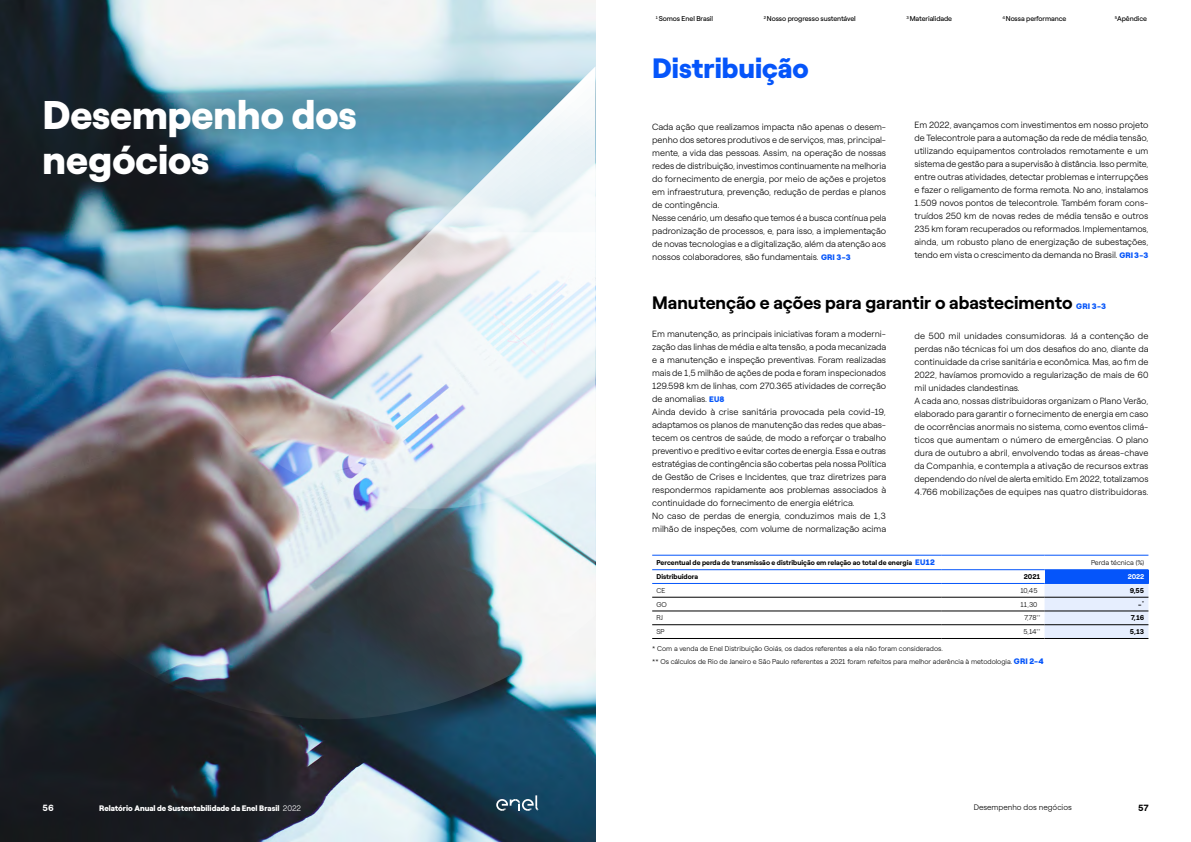
<style>
.page{position:relative;width:1191px;height:842px;background:#fff}
.page>*{position:absolute;margin:0;border:0;box-sizing:border-box;transform-origin:0 0}
.t1{font:900 40px/45px "Roobert ENEL";color:#fff}
.t2{font:900 28px "Roobert ENEL";color:#0555fa}
.t3{font:700 18px "Roobert ENEL";color:#000}
.t4{font:300 9px/13px "Roobert ENEL";color:#000}
.t5{font:700 9px "Roobert ENEL";color:#fff}
.t6{font:700 9px "Roobert ENEL";color:#000}
.t7{font:900 8px "Roobert ENEL";color:#fff}
.t8{font:300 8px "Roobert ENEL";color:#000}
.t9{font:900 8px "Roobert ENEL";color:#0555fa}
.t10{font:300 7px/13px "Roobert ENEL";color:#000}
.t11{font:700 7px "Roobert ENEL";color:#000}
.t12{font:7px "Roobert ENEL";letter-spacing:-.01em;color:#000}
.t13{font:700 7px "Roobert ENEL";color:#fff}
.s1{font-weight:900;font-size:8px;color:#0555fa}
.s2{font-weight:300}
</style>
<div class="page">
<img style="left:0;top:0;width:595px;height:842px">
<img style="left:56px;top:66px;width:539px;height:653px">
<img style="left:152px;top:232px;width:443px;height:277px">
<div style="left:1044px;top:570px;width:104px;height:13px;background:#0555fa"></div>
<div style="left:1044px;top:584px;width:104px;height:54px;background:#e6eefe"></div>
<hr style="left:652px;top:597px;width:289px;height:1px;background:#000">
<hr style="left:941px;top:597px;width:103px;height:1px;background:#000">
<hr style="left:1044px;top:597px;width:104px;height:1px;background:#000">
<hr style="left:652px;top:611px;width:289px;height:1px;background:#000">
<hr style="left:941px;top:611px;width:103px;height:1px;background:#000">
<hr style="left:1044px;top:611px;width:104px;height:1px;background:#000">
<hr style="left:652px;top:624px;width:289px;height:1px;background:#000">
<hr style="left:941px;top:624px;width:103px;height:1px;background:#000">
<hr style="left:1044px;top:624px;width:104px;height:1px;background:#000">
<hr style="left:652px;top:638px;width:289px;height:1px;background:#000">
<hr style="left:941px;top:638px;width:103px;height:1px;background:#000">
<hr style="left:1044px;top:638px;width:104px;height:1px;background:#000">
<hr style="left:652px;top:555px;width:289px;height:1px;background:#0555fa">
<hr style="left:941px;top:555px;width:103px;height:1px;background:#0555fa">
<hr style="left:1044px;top:555px;width:104px;height:1px;background:#0555fa">
<hr style="left:652px;top:569px;width:289px;height:1px;background:#0555fa">
<hr style="left:941px;top:569px;width:103px;height:1px;background:#0555fa">
<hr style="left:1044px;top:569px;width:104px;height:1px;background:#0555fa">
<hr style="left:652px;top:583px;width:289px;height:1px;background:#0555fa">
<hr style="left:941px;top:583px;width:103px;height:1px;background:#0555fa">
<hr style="left:1044px;top:583px;width:104px;height:1px;background:#0555fa">
<svg style="left:496px;top:795px;width:43px;height:16px"></svg>
<h1 class="t1" style="left:43px;top:89px;width:316px">Desempenho dos negócios</h1>
<p class="t12" style="left:656px;top:13px;width:59px"><sup>1</sup> Somos Enel Brasil</p>
<p class="t12" style="left:763px;top:13px;width:93px"><sup>2</sup> Nosso progresso sustentável</p>
<p class="t12" style="left:906px;top:13px;width:47px"><sup>3</sup> Materialidade</p>
<p class="t12" style="left:1002px;top:13px;width:66px"><sup>4</sup> Nossa performance</p>
<p class="t12" style="left:1114px;top:13px;width:34px"><sup>5</sup>Apêndice</p>
<h2 class="t2" style="left:652px;top:46px;width:158px">Distribuição</h2>
<p class="t4" style="left:652px;top:120px;width:235px">Cada ação que realizamos impacta não apenas o desem&shy;penho dos setores produtivos e de serviços, mas, principal&shy;mente, a vida das pessoas. Assim, na operação de nossas redes de distribuição, investimos continuamente na melhoria do fornecimento de energia, por meio de ações e projetos em infraestrutura, prevenção, redução de perdas e planos de contingência.<br>Nesse cenário, um desafio que temos é a busca contínua pela padronização de processos, e, para isso, a implementação de novas tecnologias e a digitalização, além da atenção aos nossos colaboradores, são fundamentais. <span class="s1">GRI 3-3</span></p>
<p class="t4" style="left:914px;top:118px;width:235px;text-align:justify">Em 2022, avançamos com investimentos em nosso projeto de Telecontrole para a automação da rede de média tensão, utilizando equipamentos controlados remotamente e um sistema de gestão para a supervisão à distância. Isso permite, entre outras atividades, detectar problemas e interrupções e fazer o religamento de forma remota. No ano, instalamos 1.509 novos pontos de telecontrole. Também foram cons&shy;truídos 250 km de novas redes de média tensão e outros 235 km foram recuperados ou reformados. Implementamos, ainda, um robusto plano de energização de subestações, tendo em vista o crescimento da demanda no Brasil. <span class="s1">GRI 3-3</span></p>
<h3 class="t3" style="left:652px;top:288px;width:422px">Manutenção e ações para garantir o abastecimento</h3>
<p class="t9" style="left:1076px;top:300px;width:31px">GRI 3-3</p>
<p class="t4" style="left:652px;top:326px;width:235px">Em manutenção, as principais iniciativas foram a moderni&shy;zação das linhas de média e alta tensão, a poda mecanizada e a manutenção e inspeção preventivas. Foram realizadas mais de 1,5 milhão de ações de poda e foram inspecionados 129.598 km de linhas, com 270.365 atividades de correção de anomalias. <span class="s1">EU8<br></span>Ainda devido à crise sanitária provocada pela covid-19, adaptamos os planos de manutenção das redes que abas&shy;tecem os centros de saúde, de modo a reforçar o trabalho preventivo e preditivo e evitar cortes de energia. Essa e outras estratégias de contingência são cobertas pela nossa Política de Gestão de Crises e Incidentes, que traz diretrizes para respondermos rapidamente aos problemas associados à continuidade do fornecimento de energia elétrica.<br>No caso de perdas de energia, conduzimos mais de 1,3 milhão de inspeções, com volume de normalização acima</p>
<p class="t4" style="left:914px;top:329px;width:235px">de 500 mil unidades consumidoras. Já a contenção de perdas não técnicas foi um dos desafios do ano, diante da continuidade da crise sanitária e econômica. Mas, ao fim de 2022, havíamos promovido a regularização de mais de 60 mil unidades clandestinas.<br>A cada ano, nossas distribuidoras organizam o Plano Verão, elaborado para garantir o fornecimento de energia em caso de ocorrências anormais no sistema, como eventos climá&shy;ticos que aumentam o número de emergências. O plano dura de outubro a abril, envolvendo todas as áreas-chave da Companhia, e contempla a ativação de recursos extras dependendo do nível de alerta emitido. Em 2022, totalizamos 4.766 mobilizações de equipes nas quatro distribuidoras.</p>
<p class="t11" style="left:656px;top:557px;width:280px">Percentual de perda de transmissão e distribuição em relação ao total de energia <span class="s1">EU12</span></p>
<p class="t10" style="left:1091px;top:556px;width:55px">Perda técnica (%)</p>
<p class="t11" style="left:656px;top:571px;width:43px">Distribuidora</p>
<p class="t11" style="left:1024px;top:571px;width:18px">2021</p>
<p class="t13" style="left:1127px;top:571px;width:18px">2022</p>
<p class="t10" style="left:656px;top:583px;width:10px">CE</p>
<p class="t10" style="left:1020px;top:583px;width:18px">10,45</p>
<p class="t11" style="left:1129px;top:585px;width:16px">9,55</p>
<p class="t10" style="left:656px;top:597px;width:12px">GO</p>
<p class="t10" style="left:1020px;top:597px;width:18px">11,30</p>
<p class="t11" style="left:1138px;top:599px;width:8px">- <sup>*</sup></p>
<p class="t10" style="left:656px;top:611px;width:8px">RJ</p>
<p class="t10" style="left:1024px;top:611px;width:18px">7,78<sup>**</sup></p>
<p class="t11" style="left:1130px;top:612px;width:15px">7,16</p>
<p class="t10" style="left:656px;top:625px;width:10px">SP</p>
<p class="t10" style="left:1023px;top:625px;width:18px">5,14<sup>**</sup></p>
<p class="t11" style="left:1129px;top:626px;width:16px">5,13</p>
<p class="t10" style="left:652px;top:642px;width:393px">* Com a venda de Enel Distribuição Goiás, os dados referentes a ela não foram considerados.<br>** Os cálculos de Rio de Janeiro e São Paulo referentes a 2021 foram refeitos para melhor aderência à metodologia. <span class="s1">GRI 2-4</span></p>
<p class="t5" style="left:43px;top:801px;width:13px">56</p>
<p class="t7" style="left:99px;top:802px;width:203px">Relatório Anual de Sustentabilidade da Enel Brasil <span class="s2">2022</span></p>
<p class="t8" style="left:973px;top:802px;width:100px">Desempenho dos negócios</p>
<p class="t6" style="left:1138px;top:801px;width:12px">57</p>
</div>
